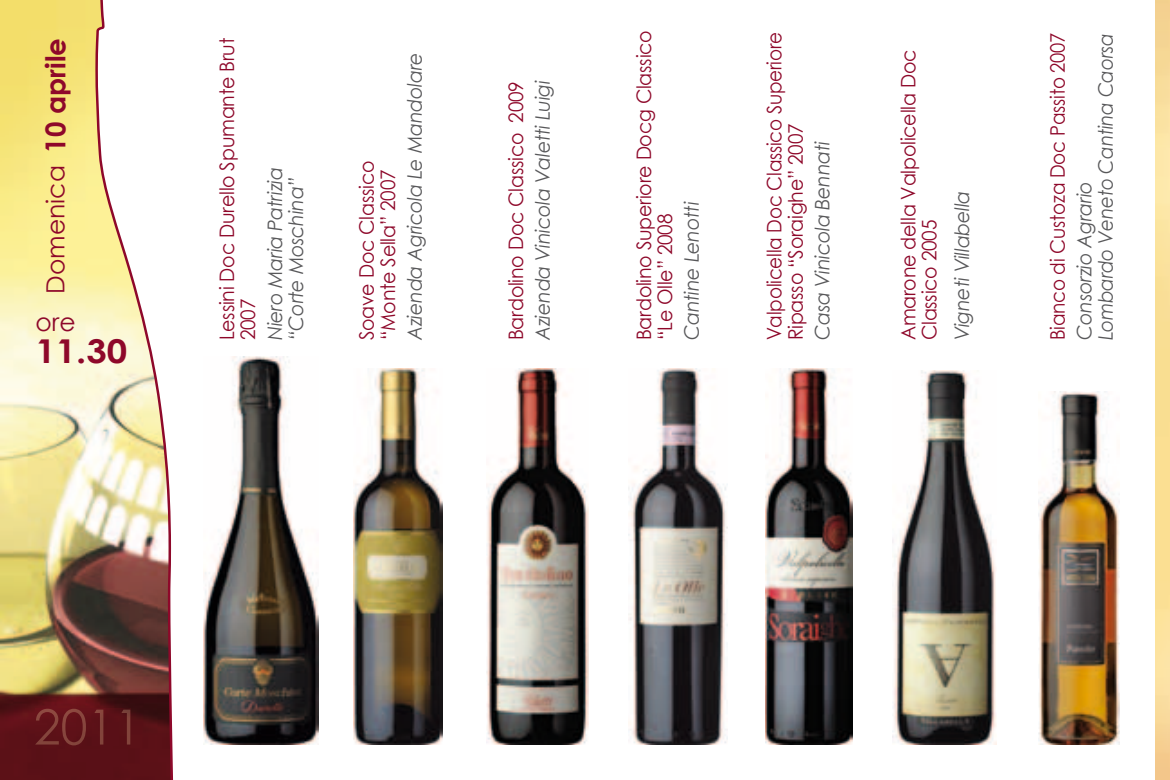
<style>
.page{position:relative;width:1170px;height:780px;background:#fff}
.page>*{position:absolute;margin:0;border:0;box-sizing:border-box;transform-origin:0 0}
.t1{font:700 32.75px "Century Gothic";color:#8e082a;scale:1.11 1}
.t2{font:700 27.5px "Century Gothic";color:#8e082a}
.t3{font:25px "Century Gothic";color:#8e082a}
.t4{font:italic 20px/21.2px "Century Gothic";letter-spacing:-.01em;color:#58585a;scale:.95 1}
.t5{font:20px/21.2px "Century Gothic";letter-spacing:-.01em;color:#8e082a;scale:.95 1}
.t6{font:20px/21.2px "Century Gothic";letter-spacing:-.01em;color:#8e082a;scale:.92 1}
</style>
<div class="page">
<svg style="left:0;top:0;width:174px;height:780px"></svg>
<img style="left:35px;top:708px;width:95px;height:37px">
<img style="left:204px;top:357px;width:114px;height:387px">
<img style="left:353px;top:369px;width:89px;height:375px">
<img style="left:487px;top:369px;width:101px;height:375px">
<img style="left:628px;top:369px;width:99px;height:375px">
<img style="left:892px;top:371px;width:104px;height:373px">
<img style="left:1038px;top:391px;width:81px;height:353px">
<img style="left:765px;top:369px;width:87px;height:375px">
<h2 class="t2" style="left:35px;top:152px;width:116px;rotate:-90deg">10 aprile</h2>
<p class="t3" style="left:38px;top:293px;width:130px;rotate:-90deg">Domenica</p>
<p class="t3" style="left:35px;top:304px;width:42px">ore</p>
<h1 class="t1" style="left:35px;top:326px;width:84px">11.30</h1>
<p class="t5" style="left:216px;top:340px;width:320px;rotate:-90deg">Lessini Doc Durello Spumante Brut<br>2007</p>
<p class="t4" style="left:264px;top:340px;width:184px;rotate:-90deg">Niero Maria Patrizia “Corte Moschina”</p>
<p class="t5" style="left:356px;top:340px;width:190px;rotate:-90deg">Soave Doc Classico “Monte Sella” 2007</p>
<p class="t4" style="left:403px;top:340px;width:304px;rotate:-90deg">Azienda Agricola Le Mandolare</p>
<p class="t5" style="left:505px;top:340px;width:274px;rotate:-90deg">Bardolino Doc Classico 2009</p>
<p class="t4" style="left:531px;top:340px;width:275px;rotate:-90deg">Azienda Vinicola Valetti Luigi</p>
<p class="t5" style="left:632px;top:340px;width:328px;rotate:-90deg">Bardolino Superiore Docg Classico “Le Olle” 2008</p>
<p class="t4" style="left:680px;top:340px;width:147px;rotate:-90deg">Cantine Lenotti</p>
<p class="t6" style="left:763px;top:340px;width:337px;rotate:-90deg">Valpolicella Doc Classico Superiore<br>Ripasso “Soraighe” 2007</p>
<p class="t4" style="left:811px;top:340px;width:211px;rotate:-90deg">Casa Vinicola Bennati</p>
<p class="t5" style="left:897px;top:340px;width:307px;rotate:-90deg">Amarone della Valpolicella Doc<br>Classico 2005</p>
<p class="t4" style="left:951px;top:340px;width:159px;rotate:-90deg">Vigneti Villabella</p>
<p class="t6" style="left:1046px;top:340px;width:336px;rotate:-90deg">Bianco di Custoza Doc Passito 2007</p>
<p class="t4" style="left:1073px;top:340px;width:324px;rotate:-90deg">Consorzio Agrario<br>Lombardo Veneto Cantina Caorsa</p>
</div>
